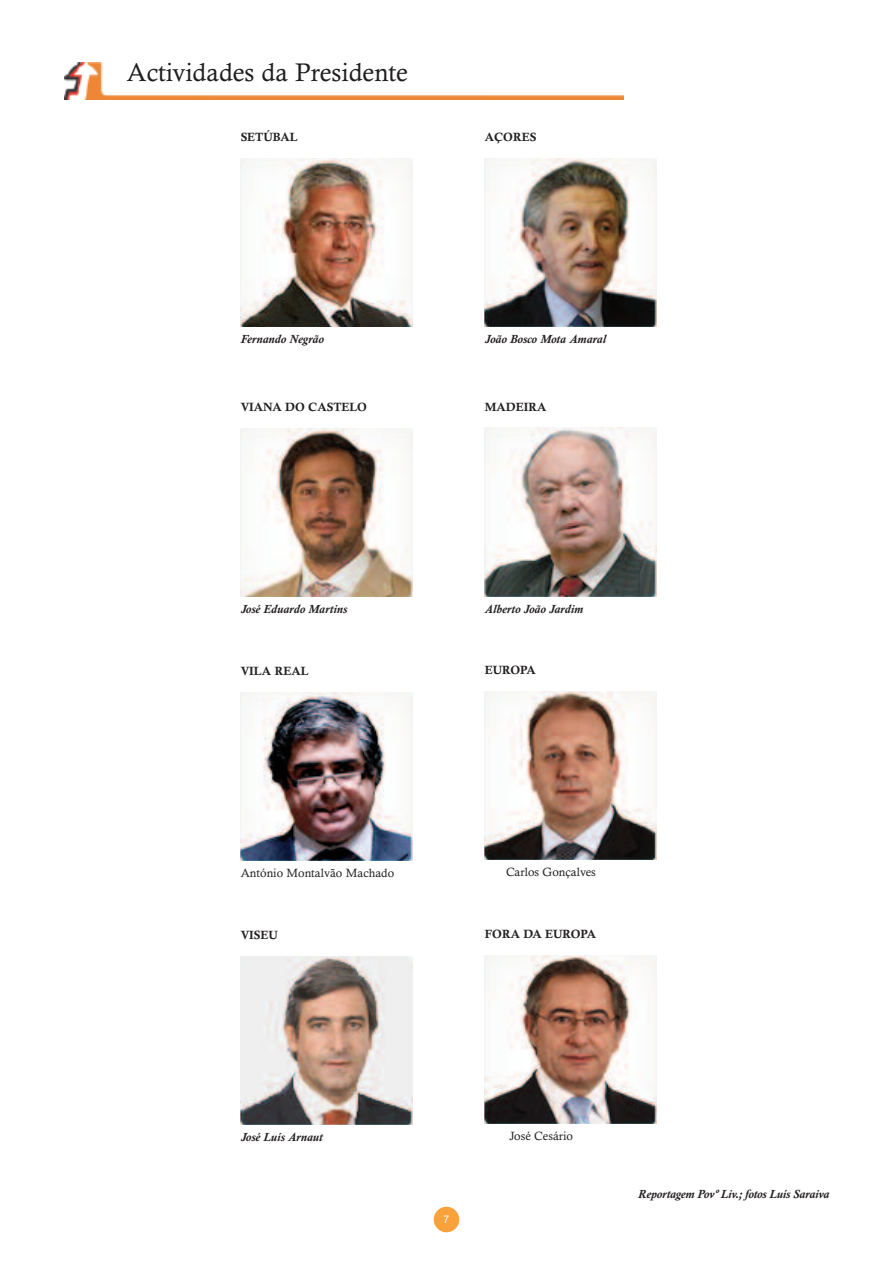
<style>
.page{position:relative;width:893px;height:1263px;background:#fff}
.page>*{position:absolute;margin:0;border:0;box-sizing:border-box;transform-origin:0 0}
.t1{font:25.65px "Calisto";color:#201d1e}
.t2{font:italic 700 12px "Calisto";color:#231f20}
.t3{font:12px "Calis MT Bol";color:#231f20}
.t4{font:12px "Calisto";color:#231f20}
.t5{font:10.5px "Arial";color:#fff}
</style>
<div class="page">
<div style="left:434px;top:1207px;width:25px;height:25px;background:#f9a13b;border-radius:50%"></div>
<img style="left:65px;top:63px;width:558px;height:36px">
<img style="left:241px;top:692px;width:172px;height:168px">
<img style="left:241px;top:956px;width:172px;height:169px">
<img style="left:485px;top:158px;width:172px;height:168px">
<img style="left:485px;top:428px;width:172px;height:168px">
<img style="left:485px;top:691px;width:172px;height:168px">
<img style="left:485px;top:955px;width:172px;height:168px">
<img style="left:241px;top:158px;width:172px;height:168px">
<img style="left:241px;top:428px;width:172px;height:168px">
<h1 class="t1" style="left:127px;top:57px;width:283px">Actividades da Presidente</h1>
<p class="t3" style="left:241px;top:130px;width:59px">SETÚBAL</p>
<p class="t3" style="left:485px;top:130px;width:53px">AÇORES</p>
<p class="t2" style="left:241px;top:332px;width:85px">Fernando Negrão</p>
<p class="t2" style="left:485px;top:332px;width:123px">João Bosco Mota Amaral</p>
<p class="t3" style="left:241px;top:399px;width:128px">VIANA DO CASTELO</p>
<p class="t3" style="left:485px;top:399px;width:63px">MADEIRA</p>
<p class="t2" style="left:241px;top:601px;width:108px">José Eduardo Martins</p>
<p class="t3" style="left:241px;top:664px;width:70px">VILA REAL</p>
<p class="t2" style="left:485px;top:601px;width:100px">Alberto João Jardim</p>
<p class="t3" style="left:485px;top:662px;width:53px">EUROPA</p>
<p class="t4" style="left:241px;top:866px;width:155px">António Montalvão Machado</p>
<p class="t3" style="left:241px;top:928px;width:39px">VISEU</p>
<p class="t4" style="left:506px;top:864px;width:91px">Carlos Gonçalves</p>
<p class="t3" style="left:485px;top:927px;width:113px">FORA DA EUROPA</p>
<p class="t2" style="left:241px;top:1130px;width:84px">José Luís Arnaut</p>
<p class="t5" style="left:444px;top:1216px;width:7px">7</p>
<p class="t4" style="left:509px;top:1129px;width:65px">José Cesário</p>
<p class="t2" style="left:638px;top:1186px;width:192px">Reportagem Povº Liv.; fotos Luís Saraiva</p>
</div>
